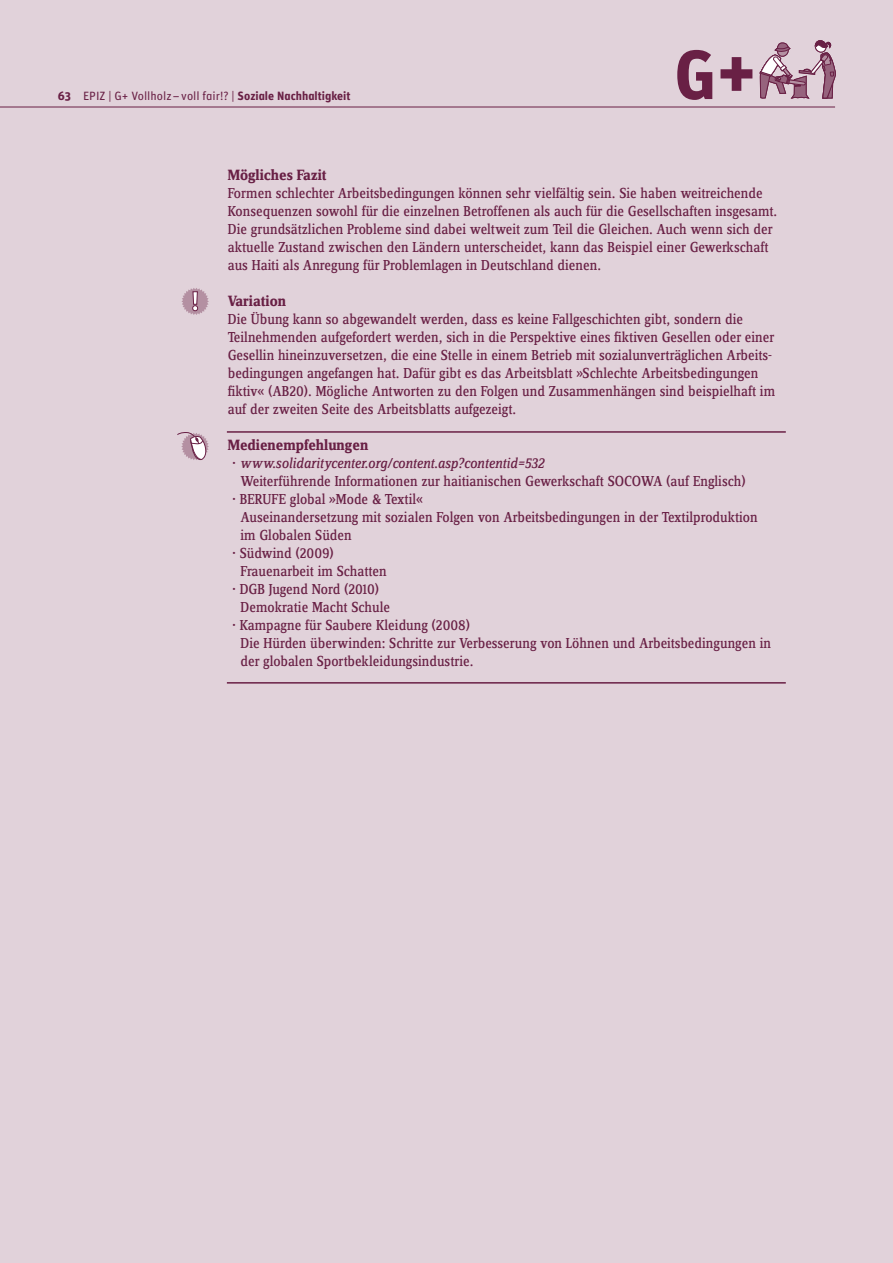
<style>
.page{position:relative;width:893px;height:1263px;background:#e1d2da}
.page>*{position:absolute;margin:0;border:0;box-sizing:border-box;transform-origin:0 0}
.t1{font:700 69.45px "Unit";color:#692045}
.t2{font:700 15.45px "Zine Serif Dis";color:#692045}
.t3{font:15px/18px "Zine Serif Dis";color:#692045}
.t4{font:italic 15px "Zine Serif Dis";letter-spacing:-.01em;color:#692045}
.t5{font:12px "Unit Regular Alternate";color:#692045}
.t6{font:12px "Unit Bold Alternate";color:#692045}
.s1{font-family:"Unit Bold Alternate"}
.s2{font-style:normal}
</style>
<div class="page">
<hr style="left:0;top:107px;width:835px;height:1px;background:#692045">
<svg style="left:760px;top:40px;width:76px;height:59px"></svg>
<svg style="left:177px;top:432px;width:32px;height:28px"></svg>
<hr style="left:227px;top:682px;width:559px;height:2px;background:#692045">
<hr style="left:227px;top:431px;width:559px;height:2px;background:#692045">
<svg style="left:181px;top:288px;width:28px;height:27px"></svg>
<p class="t6" style="left:58px;top:89px;width:15px">63</p>
<p class="t5" style="left:83px;top:89px;width:269px">EPIZ | G+ Vollholz–voll fair!? | <span class="s1">Soziale Nachhaltigkeit</span></p>
<h1 class="t1" style="left:674px;top:30px;width:84px">G+</h1>
<p class="t2" style="left:228px;top:167px;width:100px">Mögliches Fazit</p>
<p class="t3" style="left:228px;top:185px;width:551px">Formen schlechter Arbeitsbedingungen können sehr vielfältig sein. Sie haben weitreichende Konsequenzen sowohl für die einzelnen Betroffenen als auch für die Gesellschaften insgesamt.<br>Die grundsätzlichen Probleme sind dabei weltweit zum Teil die Gleichen. Auch wenn sich der aktuelle Zustand zwischen den Ländern unterscheidet, kann das Beispiel einer Gewerkschaft aus Haiti als Anregung für Problemlagen in Deutschland dienen.</p>
<p class="t2" style="left:228px;top:293px;width:60px">Variation</p>
<p class="t3" style="left:228px;top:311px;width:549px">Die Übung kann so abgewandelt werden, dass es keine Fallgeschichten gibt, sondern die Teilnehmenden aufgefordert werden, sich in die Perspektive eines fiktiven Gesellen oder einer Gesellin hineinzuversetzen, die eine Stelle in einem Betrieb mit sozialunverträglichen Arbeits&shy;bedingungen angefangen hat. Dafür gibt es das Arbeitsblatt »Schlechte Arbeitsbedingungen fiktiv« (AB20). Mögliche Antworten zu den Folgen und Zusammenhängen sind beispielhaft im auf der zweiten Seite des Arbeitsblatts aufgezeigt.</p>
<p class="t2" style="left:228px;top:437px;width:142px">Medienempfehlungen</p>
<p class="t4" style="left:232px;top:456px;width:314px"><span class="s2">·</span> www.solidaritycenter.org/content.asp?contentid=532</p>
<p class="t3" style="left:240px;top:473px;width:507px">Weiterführende Informationen zur haitianischen Gewerkschaft SOCOWA (auf Englisch)</p>
<p class="t3" style="left:232px;top:491px;width:192px">· BERUFE global »Mode &amp; Textil«</p>
<p class="t3" style="left:240px;top:509px;width:519px">Auseinandersetzung mit sozialen Folgen von Arbeitsbedingungen in der Textilproduktion</p>
<p class="t3" style="left:240px;top:527px;width:113px">im Globalen Süden</p>
<p class="t3" style="left:232px;top:545px;width:103px">· Südwind (2009)</p>
<p class="t3" style="left:240px;top:563px;width:148px">Frauenarbeit im Schatten</p>
<p class="t3" style="left:232px;top:581px;width:149px">· DGB Jugend Nord (2010)</p>
<p class="t3" style="left:240px;top:599px;width:151px">Demokratie Macht Schule</p>
<p class="t3" style="left:232px;top:617px;width:240px">· Kampagne für Saubere Kleidung (2008)</p>
<p class="t3" style="left:240px;top:635px;width:532px">Die Hürden überwinden: Schritte zur Verbesserung von Löhnen und Arbeitsbedingungen in</p>
<p class="t3" style="left:240px;top:653px;width:234px">der globalen Sportbekleidungsindustrie.</p>
</div>
